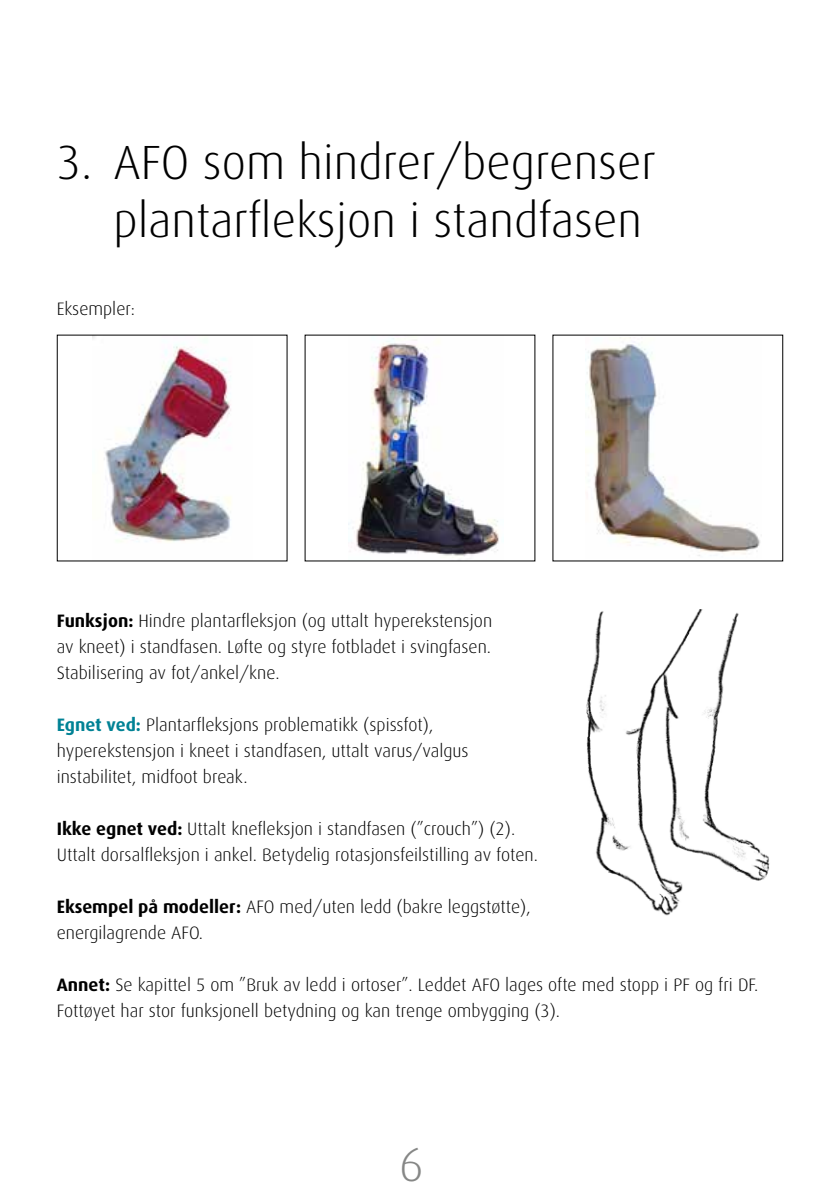
<style>
.page{position:relative;width:840px;height:1191px;background:#fff}
.page>*{position:absolute;margin:0;border:0;box-sizing:border-box;transform-origin:0 0}
.t1{font:300 48px/57.6px "Dax";color:#000;text-align:right}
.t2{font:300 48px "Dax";color:#868786}
.t3{font:300 18px/26px "Dax";color:#000}
.s1{font-weight:700}
.s2{font-weight:700;color:#008295}
</style>
<div class="page">
<img style="left:92px;top:336px;width:139px;height:206px">
<img style="left:348px;top:338px;width:151px;height:219px">
<img style="left:585px;top:344px;width:175px;height:212px">
<img style="left:586px;top:609px;width:184px;height:307px">
<h1 class="t1" style="left:57px;top:134px;width:600px">3. AFO som hindrer/begrenser plantarfleksjon i standfasen</h1>
<p class="t3" style="left:57px;top:296px;width:80px">Eksempler:</p>
<p class="t3" style="left:57px;top:608px;width:437px;text-align:justify"><span class="s1">Funksjon:</span> Hindre plantarfleksjon (og uttalt hyperekstensjon av kneet) i standfasen. Løfte og styre fotbladet i svingfasen.<br>Stabilisering av fot/ankel/kne.</p>
<p class="t3" style="left:57px;top:712px;width:413px"><span class="s2">Egnet ved:</span> Plantarfleksjons problematikk (spissfot), hyperekstensjon i kneet i standfasen, uttalt varus/valgus instabilitet, midfoot break.</p>
<p class="t3" style="left:57px;top:815px;width:482px"><span class="s1">Ikke egnet ved:</span> Uttalt knefleksjon i standfasen (”crouch”) (2).<br>Uttalt dorsalfleksjon i ankel. Betydelig rotasjonsfeilstilling av foten.</p>
<p class="t3" style="left:57px;top:893px;width:475px"><span class="s1">Eksempel på modeller:</span> AFO med/uten ledd (bakre leggstøtte), energilagrende AFO.</p>
<p class="t3" style="left:57px;top:971px;width:702px"><span class="s1">Annet:</span> Se kapittel 5 om ”Bruk av ledd i ortoser”. Leddet AFO lages ofte med stopp i PF og fri DF.<br>Fottøyet har stor funksjonell betydning og kan trenge ombygging (3).</p>
<h1 class="t2" style="left:399px;top:1138px;width:26px">6</h1>
</div>
